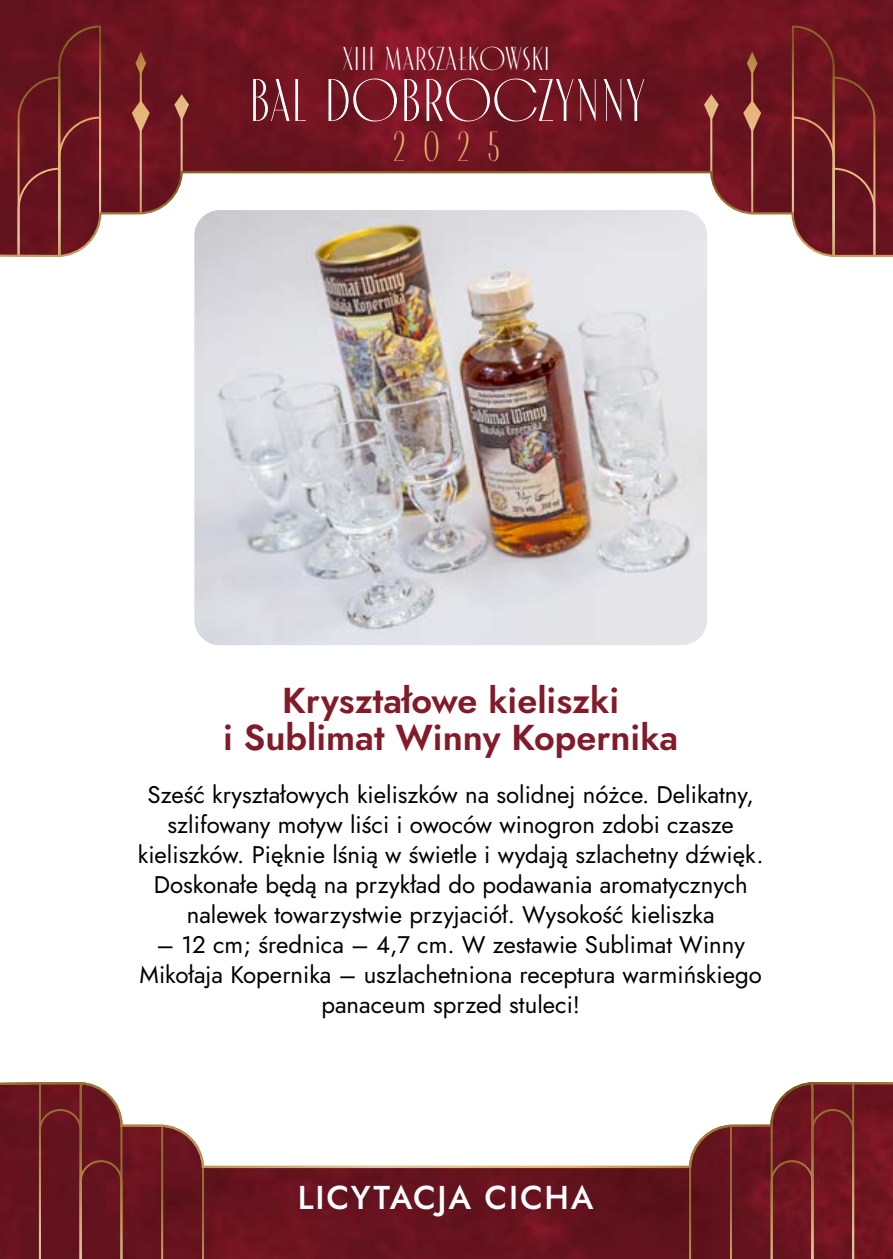
<style>
.page{position:relative;width:893px;height:1259px;background:#fff}
.page>*{position:absolute;margin:0;border:0;box-sizing:border-box;transform-origin:0 0}
.t1{font:60px "MUSETTA";letter-spacing:-.005em;color:#fff}
.t2{font:42px "MUSETTA";color:#e7b26f}
.t3{font:600 36px/37.5px "Jost";color:#811b2a;text-align:center}
.t4{font:33px "MUSETTA";letter-spacing:-.005em;color:#fff}
.t5{font:500 33px "Jost";letter-spacing:.05em;color:#fff}
.t6{font:24px/30px "Jost";color:#000;text-align:center}
</style>
<div class="page">
<img style="left:194px;top:258px;width:513px;height:387px">
<svg style="left:0;top:0;width:893px;height:258px;background:#8e4a50"></svg>
<svg style="left:0;top:1082px;width:893px;height:177px"></svg>
<h3 class="t4" style="left:343px;top:40px;width:209px">XIII MARSZAŁKOWSKI</h3>
<h1 class="t1" style="left:248px;top:67px;width:399px">BAL DOBROCZYNNY</h1>
<h2 class="t2" style="left:393px;top:123px;width:109px">2025</h2>
<h3 class="t3" style="left:223px;top:681px;width:457px">Kryształowe kieliszki<br>i Sublimat Winny Kopernika</h3>
<p class="t6" style="left:138px;top:779px;width:627px">Sześć kryształowych kieliszków na solidnej nóżce. Delikatny, szlifowany motyw liści i owoców winogron zdobi czasze kieliszków. Pięknie lśnią w świetle i wydają szlachetny dźwięk.<br>Doskonałe będą na przykład do podawania aromatycznych nalewek towarzystwie przyjaciół. Wysokość kieliszka</p>
<p class="t6" style="left:140px;top:929px;width:624px">– 12 cm; średnica – 4,7 cm. W zestawie Sublimat Winny<br>Mikołaja Kopernika – uszlachetniona receptura warmińskiego panaceum sprzed stuleci!</p>
<h3 class="t5" style="left:298px;top:1175px;width:297px">LICYTACJA CICHA</h3>
</div>
